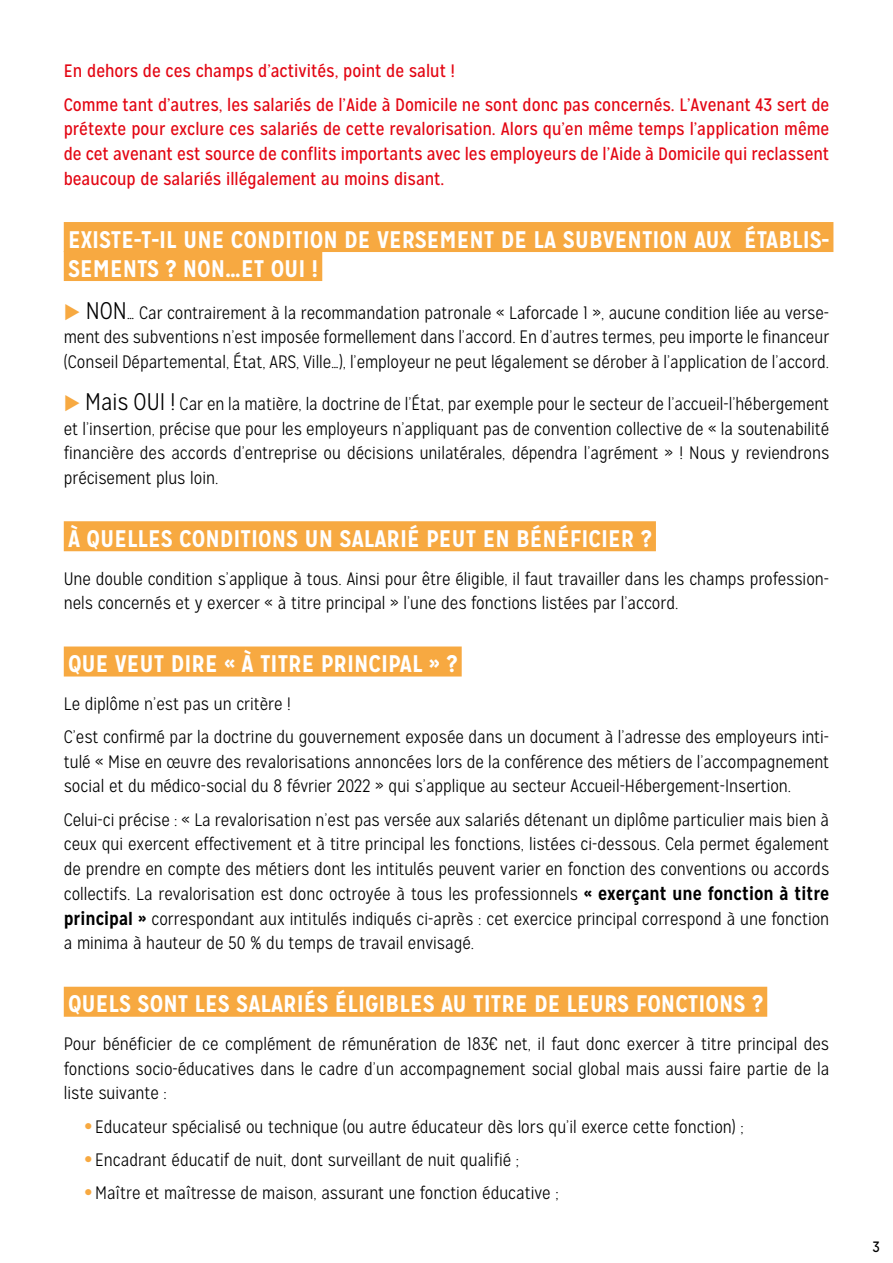
<style>
.page{position:relative;width:893px;height:1263px;background:#fff}
.page>*{position:absolute;margin:0;border:0;box-sizing:border-box;transform-origin:0 0}
.t1{font:700 24px/29px "Mission Gothic";color:#fff}
.t2{font:300 18px/24.8px "Mission Gothic";color:#000;text-align:justify}
.t3{font:18px/24.8px "Mission Gothic";color:#e30613}
.t4{font:15px "Mission Gothic";color:#000}
.s1{color:#f7a941}
.s2{font-size:24px}
.s3{font-weight:700}
.s4{font-weight:900;color:#f7a941}
</style>
<div class="page">
<div style="left:64px;top:222px;width:769px;height:30px;background:#f7a941"></div>
<div style="left:64px;top:251px;width:258px;height:30px;background:#f7a941"></div>
<div style="left:64px;top:521px;width:592px;height:30px;background:#f7a941"></div>
<div style="left:64px;top:646px;width:398px;height:30px;background:#f7a941"></div>
<div style="left:64px;top:987px;width:703px;height:30px;background:#f7a941"></div>
<p class="t3" style="left:64px;top:55px;width:767px;line-height:33.3px">En dehors de ces champs d’activités, point de salut !<br>Comme tant d’autres, les salariés de l’Aide à Domicile ne sont donc pas concernés. L’Avenant 43 sert de</p>
<p class="t3" style="left:64px;top:117px;width:767px;text-align:justify">prétexte pour exclure ces salariés de cette revalorisation. Alors qu’en même temps l’application même de cet avenant est source de conflits importants avec les employeurs de l’Aide à Domicile qui reclassent beaucoup de salariés illégalement au moins disant.</p>
<h1 class="t1" style="left:68px;top:225px;width:763px">EXISTE-T-IL UNE CONDITION DE VERSEMENT DE LA SUBVENTION AUX ÉTABLIS-<br>SEMENTS ? NON…ET OUI !</h1>
<p class="t2" style="left:64px;top:300px;width:767px"><span class="s1">◆</span> <span class="s2">NON</span>… Car contrairement à la recommandation patronale « Laforcade 1 », aucune condition liée au verse&shy;ment des subventions n’est imposée formellement dans l’accord. En d’autres termes, peu importe le financeur (Conseil Départemental, État, ARS, Ville…), l’employeur ne peut légalement se dérober à l’application de l’accord.</p>
<p class="t2" style="left:64px;top:391px;width:767px"><span class="s1">◆</span> <span class="s2">Mais OUI !</span> Car en la matière, la doctrine de l’État, par exemple pour le secteur de l’accueil-l’hébergement et l’insertion, précise que pour les employeurs n’appliquant pas de convention collective de « la soutenabilité financière des accords d’entreprise ou décisions unilatérales, dépendra l’agrément » ! Nous y reviendrons précisement plus loin.</p>
<h1 class="t1" style="left:68px;top:524px;width:585px">À QUELLES CONDITIONS UN SALARIÉ PEUT EN BÉNÉFICIER ?</h1>
<p class="t2" style="left:64px;top:566px;width:767px">Une double condition s’applique à tous. Ainsi pour être éligible, il faut travailler dans les champs profession&shy;nels concernés et y exercer « à titre principal » l’une des fonctions listées par l’accord.</p>
<h1 class="t1" style="left:68px;top:649px;width:391px">QUE VEUT DIRE « À TITRE PRINCIPAL » ?</h1>
<p class="t2" style="left:64px;top:687px;width:767px;line-height:33.3px">Le diplôme n’est pas un critère !<br>C’est confirmé par la doctrine du gouvernement exposée dans un document à l’adresse des employeurs inti-</p>
<p class="t2" style="left:64px;top:749px;width:767px">tulé « Mise en œuvre des revalorisations annoncées lors de la conférence des métiers de l’accompagnement social et du médico-social du 8 février 2022 » qui s’applique au secteur Accueil-Hébergement-Insertion.</p>
<p class="t2" style="left:64px;top:807px;width:767px">Celui-ci précise : « La revalorisation n’est pas versée aux salariés détenant un diplôme particulier mais bien à ceux qui exercent effectivement et à titre principal les fonctions, listées ci-dessous. Cela permet également de prendre en compte des métiers dont les intitulés peuvent varier en fonction des conventions ou accords collectifs. La revalorisation est donc octroyée à tous les professionnels <span class="s3">« exerçant une fonction à titre principal »</span> correspondant aux intitulés indiqués ci-après : cet exercice principal correspond à une fonction a minima à hauteur de 50 % du temps de travail envisagé.</p>
<h1 class="t1" style="left:68px;top:990px;width:696px">QUELS SONT LES SALARIÉS ÉLIGIBLES AU TITRE DE LEURS FONCTIONS ?</h1>
<p class="t2" style="left:64px;top:1031px;width:767px">Pour bénéficier de ce complément de rémunération de 183€ net, il faut donc exercer à titre principal des fonctions socio-éducatives dans le cadre d’un accompagnement social global mais aussi faire partie de la liste suivante :</p>
<p class="t2" style="left:85px;top:1114px;width:660px"><span class="s4">•</span> Educateur spécialisé ou technique (ou autre éducateur dès lors qu’il exerce cette fonction) ;</p>
<p class="t2" style="left:85px;top:1147px;width:436px"><span class="s4">•</span> Encadrant éducatif de nuit, dont surveillant de nuit qualifié ;</p>
<p class="t2" style="left:85px;top:1181px;width:475px"><span class="s4">•</span> Maître et maîtresse de maison, assurant une fonction éducative ;</p>
<p class="t4" style="left:872px;top:1237px;width:9px">3</p>
</div>
